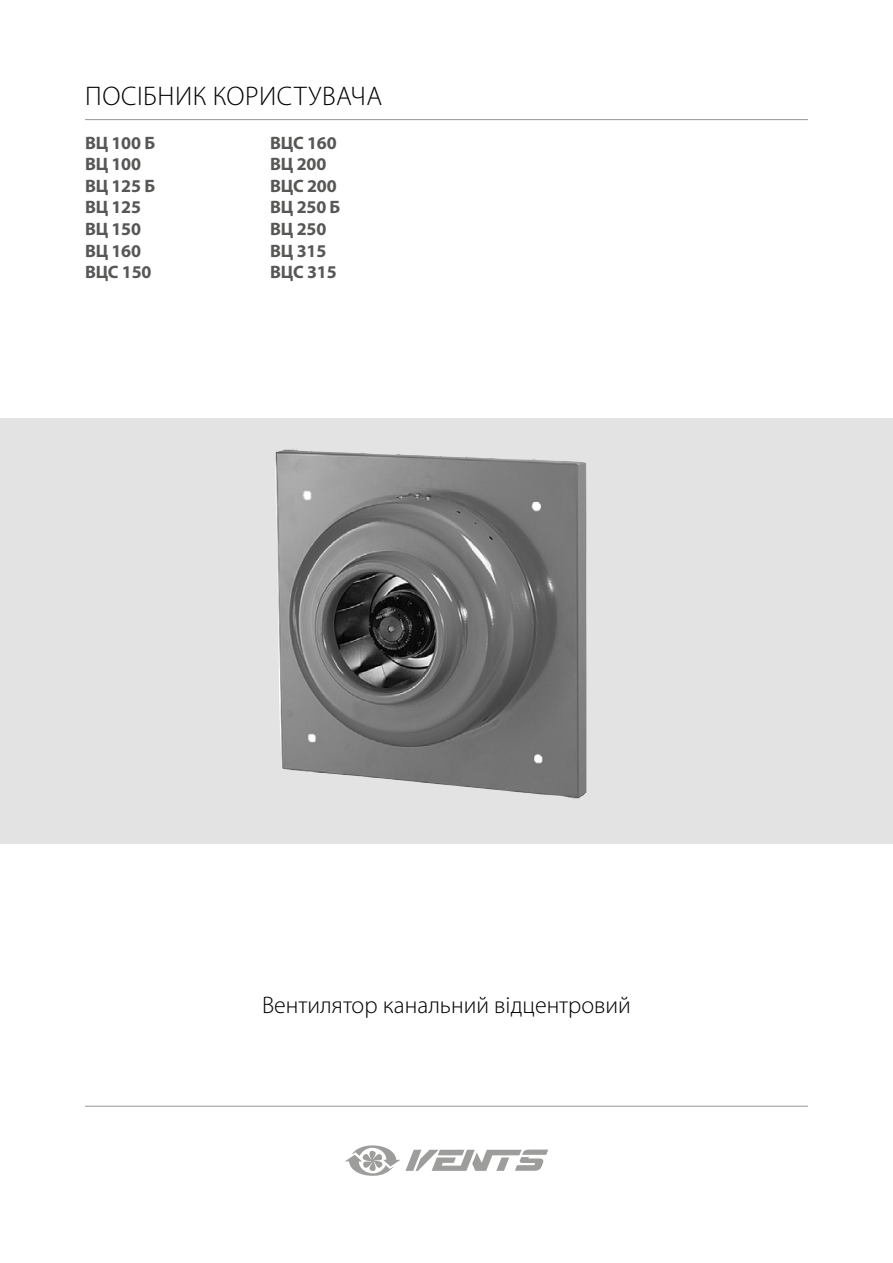
<style>
.page{position:relative;width:893px;height:1263px;background:#fff}
.page>*{position:absolute;margin:0;border:0;box-sizing:border-box;transform-origin:0 0}
.t1{font:300 27px "Myriad Pro";letter-spacing:.02em;color:#000}
.t2{font:300 24px "Myriad Pro";color:#000}
.t3{font:700 18px/21.6px "Myriad Pro";letter-spacing:-.01em;color:#575756}
</style>
<div class="page">
<svg style="left:345px;top:1145px;width:203px;height:31px"></svg>
<hr style="left:85px;top:119px;width:723px;height:1px;background:#9d9d9c">
<div style="left:0;top:419px;width:893px;height:425px;background:#e3e3e3"></div>
<hr style="left:85px;top:1106px;width:723px;height:1px;background:#9d9d9c">
<img style="left:275px;top:450px;width:311px;height:349px">
<h1 class="t1" style="left:85px;top:81px;width:298px">ПОСІБНИК КОРИСТУВАЧА</h1>
<p class="t3" style="left:85px;top:131px;width:72px">ВЦ 100 Б<br>ВЦ 100<br>ВЦ 125 Б<br>ВЦ 125<br>ВЦ 150<br>ВЦ 160<br>ВЦС 150</p>
<p class="t3" style="left:270px;top:131px;width:72px">ВЦС 160<br>ВЦ 200<br>ВЦС 200<br>ВЦ 250 Б<br>ВЦ 250<br>ВЦ 315<br>ВЦС 315</p>
<h2 class="t2" style="left:262px;top:992px;width:370px">Вентилятор канальний відцентровий</h2>
</div>
